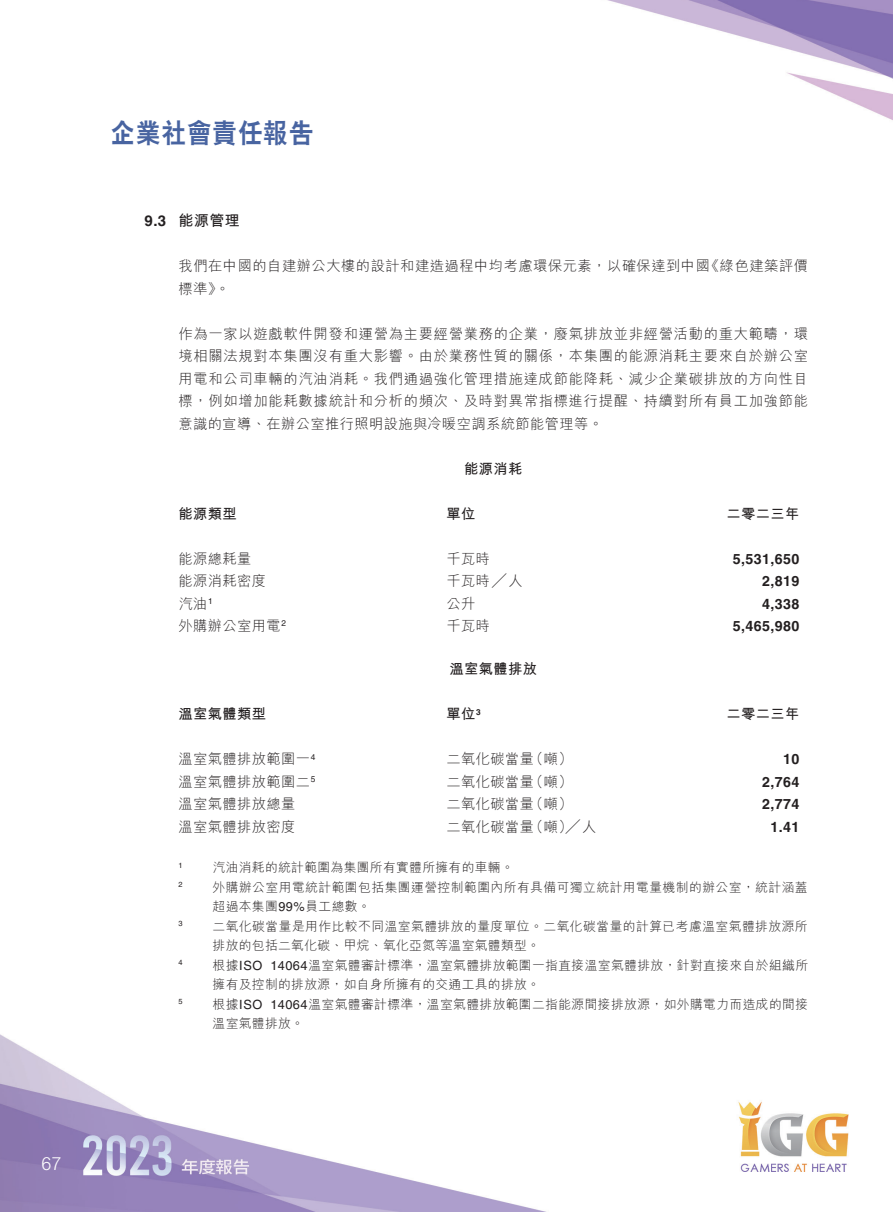
<style>
.page{position:relative;width:893px;height:1212px;background:#fff}
.page>*{position:absolute;margin:0;border:0;box-sizing:border-box;transform-origin:0 0}
.t1{font:800 27px "C Hei 2 HK";letter-spacing:.05em;color:#4864a1;scale:.9 1}
.t2{font:300 18px "M Hei HK";color:#fff}
.t3{font:700 15px "M Hei HK";color:#231f20}
.t4{font:700 15px "Helvetica LT Std";color:#231f20}
.t5{font:300 14.25px/22.5px "M Hei HK";letter-spacing:.03em;color:#231f20}
.t6{font:700 14.25px "Helvetica LT Std";letter-spacing:.03em;color:#231f20}
.t7{font:700 14.25px "M Hei HK";letter-spacing:.03em;color:#231f20}
.t8{font:300 12.75px/19.5px "M Hei HK";letter-spacing:.03em;color:#231f20}
.t9{font:12.75px "Helvetica LT Std";letter-spacing:.045em;color:#231f20}
.t10{font:8.25px "Helvetica LT Std";color:#231f20}
.t11{font:700 8.25px "Helvetica LT Std";color:#231f20}
.t12{font:7.5px "Helvetica LT Std";color:#231f20}
.s1{font-family:"Helvetica LT Std";font-weight:400}
.s2{font-family:"M Hei HK";font-weight:300}
</style>
<div class="page">
<img style="left:0;top:0;width:893px;height:1212px">
<p class="t2" style="left:41px;top:1154px;width:22px">67</p>
<h1 class="t1" style="left:111px;top:115px;width:227px">企業社會責任報告</h1>
<p class="t4" style="left:145px;top:212px;width:23px">9.3</p>
<p class="t3" style="left:179px;top:210px;width:63px">能源管理</p>
<p class="t5" style="left:179px;top:254px;width:533px">我們在中國的自建辦公大樓的設計和建造過程中均考慮環保元素，以確保達到中國標準。《</p>
<p class="t5" style="left:179px;top:322px;width:631px;text-align:justify">作為一家以遊戲軟件開發和運營為主要經營業務的企業，廢氣排放並非經營活動的重大範疇，環境相關法規對本集團沒有重大影響。由於業務性質的關係，本集團的能源消耗主要來自於辦公室用電和公司車輛的汽油消耗。我們通過強化管理措施達成節能降耗、減少企業碳排放的方向性目標，例如增加能耗數據統計和分析的頻次、及時對異常指標進行提醒、持續對所有員工加強節能意識的宣導、在辦公室推行照明設施與冷暖空調系統節能管理等。</p>
<p class="t7" style="left:464px;top:458px;width:60px">能源消耗</p>
<p class="t7" style="left:727px;top:503px;width:74px">二零二三年</p>
<p class="t5" style="left:705px;top:254px;width:104px">《綠色建築評價</p>
<p class="t7" style="left:179px;top:503px;width:60px">能源類型</p>
<p class="t7" style="left:446px;top:503px;width:30px">單位</p>
<p class="t5" style="left:179px;top:547px;width:74px">能源總耗量</p>
<p class="t5" style="left:446px;top:547px;width:45px">千瓦時</p>
<p class="t6" style="left:733px;top:550px;width:68px">5,531,650</p>
<p class="t5" style="left:179px;top:569px;width:89px">能源消耗密度</p>
<p class="t5" style="left:446px;top:569px;width:78px">千瓦時╱人</p>
<p class="t6" style="left:762px;top:572px;width:39px">2,819</p>
<p class="t5" style="left:179px;top:592px;width:30px">汽油</p>
<p class="t10" style="left:208px;top:596px;width:6px">1</p>
<p class="t5" style="left:446px;top:592px;width:30px">公升</p>
<p class="t6" style="left:762px;top:595px;width:39px">4,338</p>
<p class="t5" style="left:179px;top:614px;width:104px">外購辦公室用電</p>
<p class="t10" style="left:282px;top:619px;width:6px">2</p>
<p class="t5" style="left:446px;top:614px;width:45px">千瓦時</p>
<p class="t6" style="left:733px;top:617px;width:68px">5,465,980</p>
<p class="t7" style="left:449px;top:659px;width:89px">溫室氣體排放</p>
<p class="t7" style="left:179px;top:704px;width:89px">溫室氣體類型</p>
<p class="t7" style="left:446px;top:704px;width:30px">單位</p>
<p class="t11" style="left:476px;top:707px;width:6px">3</p>
<p class="t7" style="left:727px;top:704px;width:74px">二零二三年</p>
<p class="t5" style="left:179px;top:747px;width:133px">溫室氣體排放範圍一</p>
<p class="t10" style="left:311px;top:752px;width:6px">4</p>
<p class="t5" style="left:446px;top:747px;width:89px">二氧化碳當量</p>
<p class="t5" style="left:529px;top:747px;width:45px">（噸(</p>
<p class="t6" style="left:783px;top:750px;width:18px">10</p>
<p class="t5" style="left:179px;top:770px;width:133px">溫室氣體排放範圍二</p>
<p class="t10" style="left:311px;top:774px;width:6px">5</p>
<p class="t5" style="left:446px;top:770px;width:89px">二氧化碳當量</p>
<p class="t5" style="left:529px;top:770px;width:45px">（噸(</p>
<p class="t6" style="left:762px;top:773px;width:39px">2,764</p>
<p class="t5" style="left:179px;top:792px;width:118px">溫室氣體排放總量</p>
<p class="t5" style="left:446px;top:792px;width:89px">二氧化碳當量</p>
<p class="t5" style="left:529px;top:792px;width:45px">（噸(</p>
<p class="t6" style="left:762px;top:795px;width:39px">2,774</p>
<p class="t5" style="left:529px;top:815px;width:69px">（噸）╱ 人</p>
<p class="t5" style="left:446px;top:815px;width:89px">二氧化碳當量</p>
<p class="t5" style="left:179px;top:815px;width:118px">溫室氣體排放密度</p>
<p class="t8" style="left:213px;top:857px;width:303px">汽油消耗的統計範圍為集團所有實體所擁有的車輛。</p>
<p class="t12" style="left:179px;top:861px;width:6px">1</p>
<p class="t6" style="left:770px;top:818px;width:30px">1.41</p>
<p class="t12" style="left:179px;top:880px;width:6px">2</p>
<p class="t8" style="left:213px;top:877px;width:597px">外購辦公室用電統計範圍包括集團運營控制範圍內所有具備可獨立統計用電量機制的辦公室，統計涵蓋</p>
<p class="t12" style="left:179px;top:919px;width:6px">3</p>
<p class="t8" style="left:213px;top:896px;width:597px">超過本集團<span class="s1">99%</span>員工總數。<br>二氧化碳當量是用作比較不同溫室氣體排放的量度單位。二氧化碳當量的計算已考慮溫室氣體排放源所</p>
<p class="t12" style="left:179px;top:958px;width:6px">4</p>
<p class="t8" style="left:270px;top:935px;width:539px;text-indent:-58px">排放的包括二氧化碳、甲烷、氧化亞氮等溫室氣體類型。<br><span class="s1">14064</span>溫室氣體審計標準，溫室氣體排放範圍一指直接溫室氣體排放，針對直接來自於組織所</p>
<p class="t9" style="left:213px;top:958px;width:51px"><span class="s2">根據</span>ISO</p>
<p class="t12" style="left:179px;top:997px;width:6px">5</p>
<p class="t8" style="left:270px;top:974px;width:539px;text-indent:-58px">擁有及控制的排放源，如自身所擁有的交通工具的排放。<br><span class="s1">14064</span>溫室氣體審計標準，溫室氣體排放範圍二指能源間接排放源，如外購電力而造成的間接</p>
<p class="t9" style="left:213px;top:997px;width:51px"><span class="s2">根據</span>ISO</p>
<p class="t8" style="left:213px;top:1013px;width:93px">溫室氣體排放。</p>
</div>
